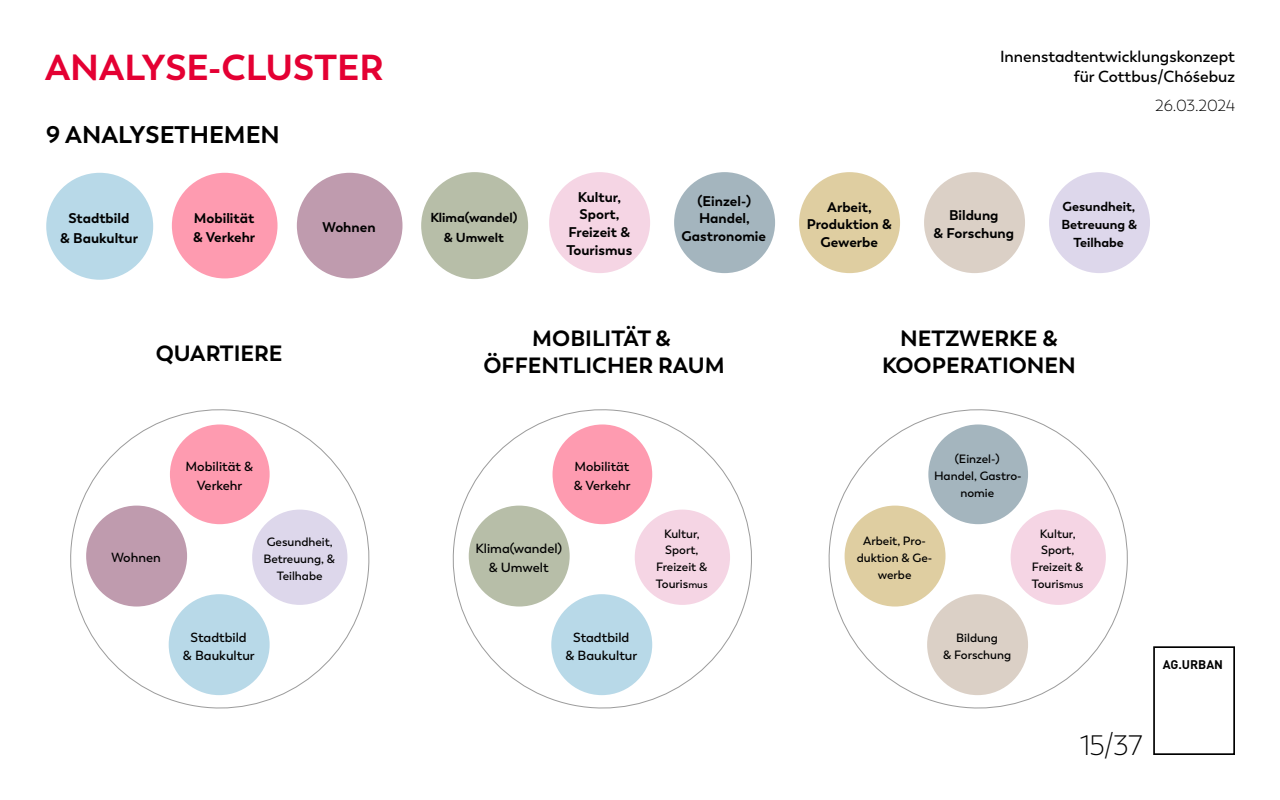
<style>
.page{position:relative;width:1280px;height:800px;background:#fff}
.page>*{position:absolute;margin:0;border:0;box-sizing:border-box;transform-origin:0 0}
.t1{font:700 36px "Trenda";color:#e40033}
.t2{font:300 28px "Trenda";color:#000}
.t3{font:700 24px "Trenda";color:#000}
.t4{font:700 22px/26.4px "Trenda";color:#000;text-align:center}
.t5{font:600 16px/19.2px "Trenda";color:#000;text-align:right}
.t6{font:300 16px "Trenda";letter-spacing:-.005em;color:#000}
.t7{font:700 14px/17.8px "Trenda";color:#000;text-align:center}
.t8{font:600 13.2px/18.5px "Trenda";color:#000;text-align:center}
.t9{font:700 13px/17.8px "Trenda";color:#000;text-align:center}
.t10{font:600 13px/18.3px "Trenda";color:#000}
.t11{font:700 12.4px "DIN Pro";color:#000}
.t12{font:600 12px/16.8px "Trenda";color:#000;text-align:center}
.s1{font-size:10px}
</style>
<div class="page">
<div style="left:1153px;top:646px;width:82px;height:109px;border:2px solid #000"></div>
<svg style="left:70px;top:409px;width:300px;height:300px"></svg>
<svg style="left:452px;top:409px;width:300px;height:300px"></svg>
<svg style="left:828px;top:409px;width:300px;height:300px"></svg>
<div style="left:252px;top:510px;width:95px;height:95px;background:#ddd7eb;border-radius:50%"></div>
<div style="left:635px;top:510px;width:95px;height:95px;background:#f5d5e4;border-radius:50%"></div>
<div style="left:1011px;top:510px;width:95px;height:95px;background:#f5d5e4;border-radius:50%"></div>
<div style="left:169px;top:594px;width:101px;height:101px;background:#b8d9e8;border-radius:50%"></div>
<div style="left:551px;top:594px;width:101px;height:101px;background:#b8d9e8;border-radius:50%"></div>
<div style="left:927px;top:594px;width:101px;height:101px;background:#dbd0c6;border-radius:50%"></div>
<div style="left:86px;top:506px;width:101px;height:101px;background:#bf9bae;border-radius:50%"></div>
<div style="left:469px;top:506px;width:101px;height:101px;background:#b7bea8;border-radius:50%"></div>
<div style="left:845px;top:506px;width:101px;height:101px;background:#dfcea1;border-radius:50%"></div>
<div style="left:170px;top:424px;width:100px;height:100px;background:#fe9bb0;border-radius:50%"></div>
<div style="left:553px;top:424px;width:99px;height:100px;background:#fe9bb0;border-radius:50%"></div>
<div style="left:928px;top:424px;width:100px;height:100px;background:#a4b5be;border-radius:50%"></div>
<div style="left:549px;top:172px;width:101px;height:101px;background:#f5d5e4;border-radius:50%"></div>
<div style="left:674px;top:172px;width:101px;height:101px;background:#a4b5be;border-radius:50%"></div>
<div style="left:799px;top:172px;width:101px;height:101px;background:#dfcea1;border-radius:50%"></div>
<div style="left:924px;top:172px;width:101px;height:101px;background:#dbd0c6;border-radius:50%"></div>
<div style="left:1049px;top:172px;width:101px;height:101px;background:#ddd7eb;border-radius:50%"></div>
<div style="left:46px;top:173px;width:107px;height:107px;background:#b8d9e8;border-radius:50%"></div>
<div style="left:421px;top:172px;width:107px;height:107px;background:#b7bea8;border-radius:50%"></div>
<div style="left:172px;top:173px;width:106px;height:105px;background:#fe9bb0;border-radius:50%"></div>
<div style="left:297px;top:173px;width:106px;height:105px;background:#bf9bae;border-radius:50%"></div>
<h1 class="t1" style="left:45px;top:45px;width:340px">ANALYSE-CLUSTER</h1>
<h3 class="t3" style="left:46px;top:120px;width:235px">9 ANALYSETHEMEN</h3>
<p class="t7" style="left:60px;top:209px;width:79px;line-height:19.6px">Stadtbild<br>&amp; Baukultur</p>
<p class="t9" style="left:430px;top:208px;width:89px;line-height:19.6px">Klima(wandel) &amp; Umwelt</p>
<p class="t7" style="left:193px;top:208px;width:64px;line-height:19.3px;text-align:left">Mobilität &amp; Verkehr</p>
<p class="t7" style="left:323px;top:219px;width:55px">Wohnen</p>
<h3 class="t5" style="left:1000px;top:47px;width:236px">Innenstadtentwicklungskonzept für Cottbus/Chóśebuz</h3>
<h3 class="t6" style="left:1155px;top:96px;width:81px">26.03.2024</h3>
<p class="t7" style="left:566px;top:188px;width:67px">Kultur,<br>Sport,<br>Freizeit &amp;<br>Tourismus</p>
<p class="t7" style="left:682px;top:192px;width:86px">(Einzel-)<br>Handel,<br>Gastronomie</p>
<p class="t7" style="left:807px;top:198px;width:86px">Arbeit,<br>Produktion &amp;<br>Gewerbe</p>
<p class="t7" style="left:934px;top:207px;width:82px">Bildung<br>&amp; Forschung</p>
<p class="t9" style="left:1061px;top:198px;width:77px">Gesundheit,<br>Betreuung &amp;<br>Teilhabe</p>
<h3 class="t4" style="left:156px;top:340px;width:128px">QUARTIERE</h3>
<h3 class="t4" style="left:483px;top:326px;width:243px">MOBILITÄT &amp;<br>ÖFFENTLICHER RAUM</h3>
<h3 class="t4" style="left:882px;top:326px;width:195px">NETZWERKE &amp;<br>KOOPERATIONEN</h3>
<p class="t8" style="left:186px;top:458px;width:69px">Mobilität &amp;<br>Verkehr</p>
<p class="t10" style="left:574px;top:458px;width:58px">Mobilität &amp; Verkehr</p>
<p class="t12" style="left:934px;top:451px;width:89px">(Einzel-)<br>Handel, Gastro&shy;nomie</p>
<p class="t12" style="left:263px;top:534px;width:73px">Gesundheit,<br>Betreuung, &amp;<br>Teilhabe</p>
<p class="t12" style="left:656px;top:525px;width:53px">Kultur,<br>Sport,<br>Freizeit &amp;<br>Touris<span class="s1">mus</span></p>
<p class="t12" style="left:1032px;top:525px;width:53px">Kultur,<br>Sport,<br>Freizeit &amp;<br>Touris<span class="s1">mus</span></p>
<p class="t8" style="left:111px;top:549px;width:51px">Wohnen</p>
<p class="t8" style="left:475px;top:539px;width:88px">Klima(wandel) &amp; Umwelt</p>
<p class="t12" style="left:857px;top:532px;width:77px">Arbeit, Pro&shy;duktion &amp; Ge&shy;werbe</p>
<p class="t8" style="left:183px;top:628px;width:73px">Stadtbild<br>&amp; Baukultur</p>
<p class="t8" style="left:566px;top:628px;width:73px">Stadtbild<br>&amp; Baukultur</p>
<p class="t12" style="left:943px;top:630px;width:70px">Bildung<br>&amp; Forschung</p>
<p class="t11" style="left:1163px;top:656px;width:62px">AG.URBAN</p>
<h2 class="t2" style="left:1080px;top:729px;width:64px">15/37</h2>
</div>
